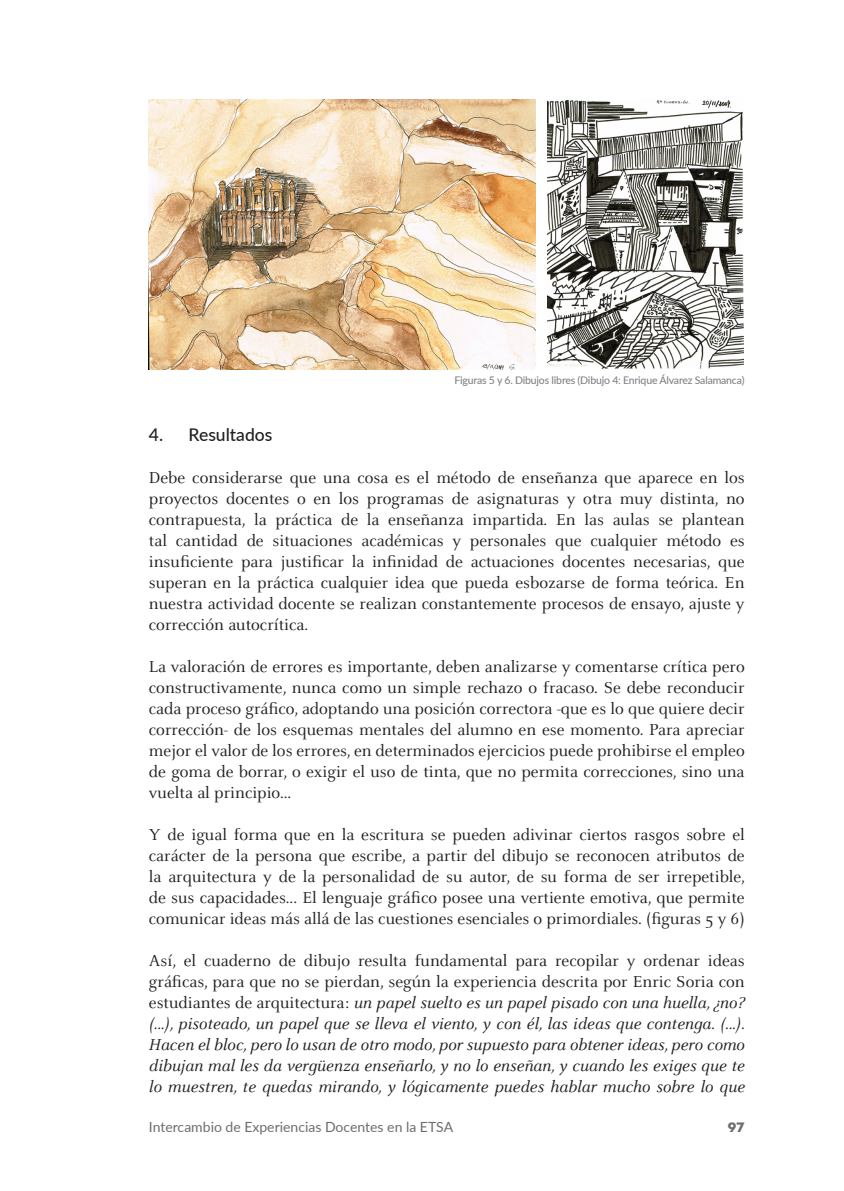
<style>
.page{position:relative;width:844px;height:1191px;background:#fff}
.page>*{position:absolute;margin:0;border:0;box-sizing:border-box;transform-origin:0 0}
.Texto{font:17.5px/21px "Celeste";color:#231f20;text-align:justify}
.Texto-2{font:italic 17.5px/21px "Celeste";color:#231f20;text-align:justify}
.Texto-3{font:500 17.5px "Lato";color:#231f20}
.t1{font:14px "Lato";color:#6c6d70}
.t2{font:14px "Neutraface 2 Display Titling";color:#6c6d70}
.Pie_de_foto_ilustrac{font:500 10.5px "Lato";letter-spacing:-.02em;color:#808285}
.s1{font-style:normal}
</style>
<div class="page">
<img style="left:149px;top:99px;width:386px;height:270px">
<img style="left:547px;top:99px;width:196px;height:270px">
<p class="Pie_de_foto_ilustrac" style="left:454px;top:373px;width:291px">Figuras 5 y 6. Dibujos libres (Dibujo 4: Enrique Álvarez Salamanca)</p>
<p class="Texto-3" style="left:149px;top:422px;width:125px">4. Resultados</p>
<p class="Texto" style="left:149px;top:468px;width:597px">Debe considerarse que una cosa es el método de enseñanza que aparece en los proyectos docentes o en los programas de asignaturas y otra muy distinta, no contrapuesta, la práctica de la enseñanza impartida. En las aulas se plantean tal cantidad de situaciones académicas y personales que cualquier método es insuficiente para justificar la infinidad de actuaciones docentes necesarias, que superan en la práctica cualquier idea que pueda esbozarse de forma teórica. En nuestra actividad docente se realizan constantemente procesos de ensayo, ajuste y corrección autocrítica.</p>
<p class="Texto" style="left:149px;top:657px;width:597px">La valoración de errores es importante, deben analizarse y comentarse crítica pero constructivamente, nunca como un simple rechazo o fracaso. Se debe reconducir cada proceso gráfico, adoptando una posición correctora -que es lo que quiere decir corrección- de los esquemas mentales del alumno en ese momento. Para apreciar mejor el valor de los errores, en determinados ejercicios puede prohibirse el empleo de goma de borrar, o exigir el uso de tinta, que no permita correcciones, sino una vuelta al principio...</p>
<p class="Texto" style="left:149px;top:825px;width:597px">Y de igual forma que en la escritura se pueden adivinar ciertos rasgos sobre el carácter de la persona que escribe, a partir del dibujo se reconocen atributos de la arquitectura y de la personalidad de su autor, de su forma de ser irrepetible, de sus capacidades... El lenguaje gráfico posee una vertiente emotiva, que permite comunicar ideas más allá de las cuestiones esenciales o primordiales. (figuras 5 y 6)</p>
<p class="Texto-2" style="left:149px;top:950px;width:597px"><span class="s1">Así, el cuaderno de dibujo resulta fundamental para recopilar y ordenar ideas gráficas, para que no se pierdan, según la experiencia descrita por Enric Soria con estudiantes de arquitectura:</span> un papel suelto es un papel pisado con una huella, ¿no? (...), pisoteado, un papel que se lleva el viento, y con él, las ideas que contenga. (...).<br>Hacen el bloc, pero lo usan de otro modo, por supuesto para obtener ideas, pero como dibujan mal les da vergüenza enseñarlo, y no lo enseñan, y cuando les exiges que te lo muestren, te quedas mirando, y lógicamente puedes hablar mucho sobre lo que</p>
<p class="t1" style="left:149px;top:1116px;width:305px">Intercambio de Experiencias Docentes en la ETSA</p>
<p class="t2" style="left:727px;top:1118px;width:18px">97</p>
</div>
